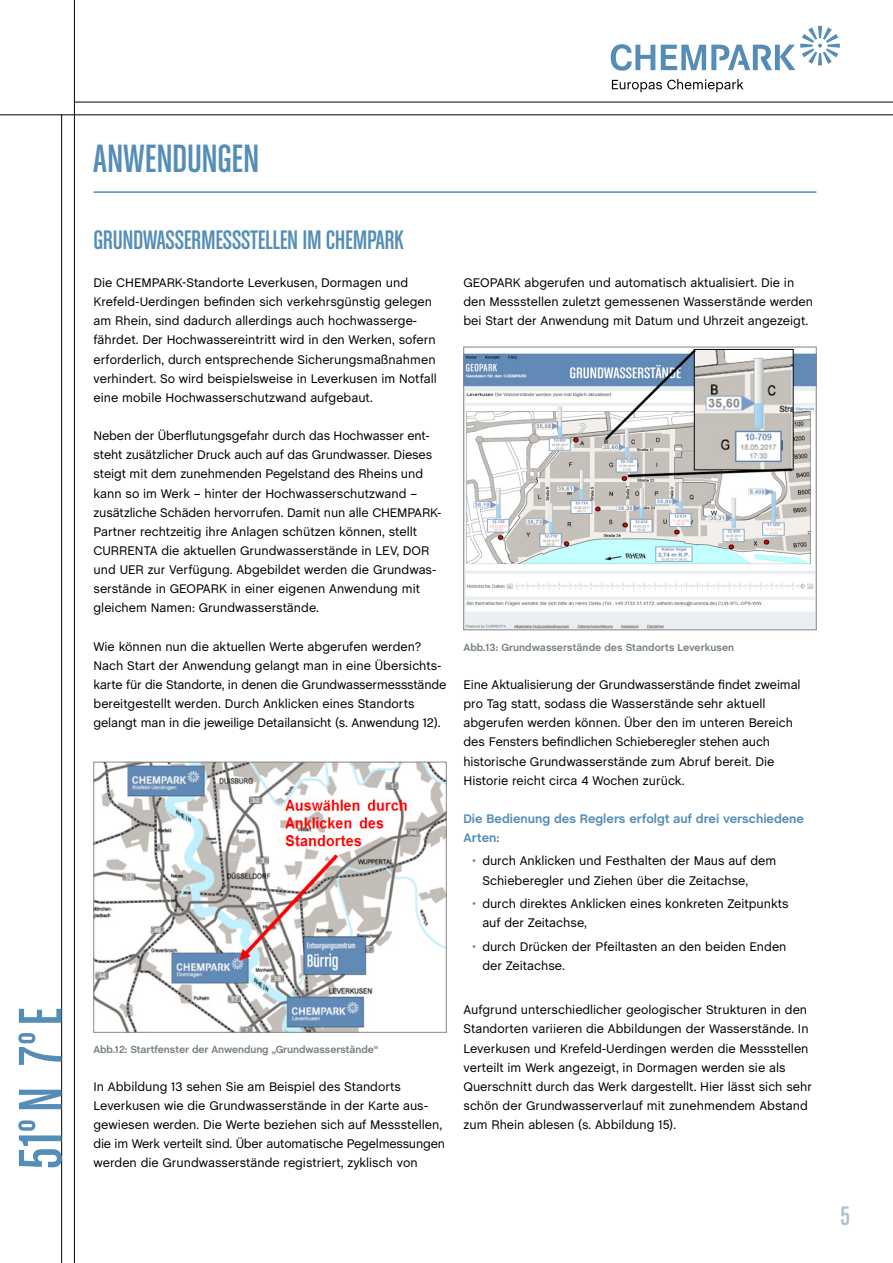
<style>
.page{position:relative;width:893px;height:1263px;background:#fff}
.page>*{position:absolute;margin:0;border:0;box-sizing:border-box;transform-origin:0 0}
.t1{font:condensed 42px "Chalet";letter-spacing:-.005em;color:#548db6}
.t2{font:condensed 28.5px "Chalet";letter-spacing:-.01em;color:#548db6}
.t3{font:condensed 28.5px "Chalet";color:#aec2ce}
.t4{font:12.75px/19.2px "Chalet";color:#000}
.t5{font:700 12.75px/19.2px "Chalet";color:#548db6}
.t6{font:700 10.5px "Chalet";letter-spacing:-.005em;color:#778186}
.s1{color:#548db6}
</style>
<div class="page">
<hr style="left:0;top:115px;width:893px;height:1px;background:#000">
<hr style="left:74px;top:102px;width:819px;height:1px;background:#000">
<hr style="left:74px;top:0;width:1px;height:1263px;background:#000">
<hr style="left:61px;top:115px;width:1px;height:1148px;background:#000">
<svg style="left:18px;top:1120px;width:44px;height:47px"></svg>
<svg style="left:19px;top:1090px;width:42px;height:19px"></svg>
<svg style="left:18px;top:1033px;width:43px;height:32px"></svg>
<svg style="left:19px;top:1009px;width:42px;height:14px"></svg>
<svg style="left:611px;top:44px;width:44px;height:27px"></svg>
<svg style="left:661px;top:26px;width:179px;height:44px"></svg>
<svg style="left:612px;top:79px;width:131px;height:13px"></svg>
<hr style="left:94px;top:191px;width:722px;height:2px;background:#548db6">
<img style="left:465px;top:349px;width:349px;height:279px">
<div style="left:463px;top:347px;width:353px;height:283px;border:1px solid #878786"></div>
<img style="left:96px;top:764px;width:348px;height:266px">
<div style="left:94px;top:762px;width:352px;height:270px;border:1px solid #878786"></div>
<h1 class="t1" style="left:94px;top:135px;width:167px">ANWENDUNGEN</h1>
<h2 class="t2" style="left:94px;top:224px;width:312px">GRUNDWASSERMESSSTELLEN IM CHEMPARK</h2>
<p class="t4" style="left:94px;top:272px;width:345px">Die CHEMPARK-Standorte Leverkusen, Dormagen und Krefeld-Uerdingen befinden sich verkehrsgünstig gelegen am Rhein, sind dadurch allerdings auch hochwasserge&shy;fährdet. Der Hochwassereintritt wird in den Werken, sofern erforderlich, durch entsprechende Sicherungsmaßnahmen verhindert. So wird beispielsweise in Leverkusen im Notfall eine mobile Hochwasserschutzwand aufgebaut.</p>
<p class="t4" style="left:94px;top:425px;width:349px">Neben der Überflutungsgefahr durch das Hochwasser ent&shy;steht zusätzlicher Druck auch auf das Grundwasser. Dieses steigt mit dem zunehmenden Pegelstand des Rheins und kann so im Werk – hinter der Hochwasserschutzwand – zusätzliche Schäden hervorrufen. Damit nun alle CHEMPARK-Partner rechtzeitig ihre Anlagen schützen können, stellt CURRENTA die aktuellen Grundwasserstände in LEV, DOR und UER zur Verfügung. Abgebildet werden die Grundwas&shy;serstände in GEOPARK in einer eigenen Anwendung mit gleichem Namen: Grundwasserstände.</p>
<p class="t4" style="left:94px;top:636px;width:354px">Wie können nun die aktuellen Werte abgerufen werden?<br>Nach Start der Anwendung gelangt man in eine Übersichts‑ karte für die Standorte, in denen die Grundwassermessstände bereitgestellt werden. Durch Anklicken eines Standorts gelangt man in die jeweilige Detailansicht (s. Anwendung 12).</p>
<p class="t6" style="left:94px;top:1043px;width:286px">Abb.12: Startfenster der Anwendung „Grundwasserstände“</p>
<p class="t4" style="left:94px;top:1076px;width:353px">In Abbildung 13 sehen Sie am Beispiel des Standorts Leverkusen wie die Grundwasserstände in der Karte aus&shy;gewiesen werden. Die Werte beziehen sich auf Messstellen, die im Werk verteilt sind. Über automatische Pegelmessungen werden die Grundwasserstände registriert, zyklisch von</p>
<p class="t4" style="left:463px;top:272px;width:351px">GEOPARK abgerufen und automatisch aktualisiert. Die in den Messstellen zuletzt gemessenen Wasserstände werden bei Start der Anwendung mit Datum und Uhrzeit angezeigt.</p>
<p class="t6" style="left:463px;top:641px;width:272px">Abb.13: Grundwasserstände des Standorts Leverkusen</p>
<p class="t4" style="left:463px;top:674px;width:339px">Eine Aktualisierung der Grundwasserstände findet zweimal pro Tag statt, sodass die Wasserstände sehr aktuell abgerufen werden können. Über den im unteren Bereich des Fensters befindlichen Schieberegler stehen auch historische Grundwasserstände zum Abruf bereit. Die Historie reicht circa 4 Wochen zurück.</p>
<p class="t5" style="left:463px;top:810px;width:342px">Die Bedienung des Reglers erfolgt auf drei verschiedene<br>Arten:</p>
<p class="t4" style="left:482px;top:850px;width:296px;text-indent:-10px"><span class="s1">•</span> durch Anklicken und Festhalten der Maus auf dem<br>Schieberegler und Ziehen über die Zeitachse,</p>
<p class="t4" style="left:482px;top:893px;width:308px;text-indent:-10px"><span class="s1">•</span> durch direktes Anklicken eines konkreten Zeitpunkts auf der Zeitachse,</p>
<p class="t4" style="left:482px;top:935px;width:306px;text-indent:-10px"><span class="s1">•</span> durch Drücken der Pfeiltasten an den beiden Enden der Zeitachse.</p>
<p class="t4" style="left:463px;top:999px;width:350px">Aufgrund unterschiedlicher geologischer Strukturen in den Standorten variieren die Abbildungen der Wasserstände. In Leverkusen und Krefeld-Uerdingen werden die Messstellen verteilt im Werk angezeigt, in Dormagen werden sie als Querschnitt durch das Werk dargestellt. Hier lässt sich sehr schön der Grundwasserverlauf mit zunehmendem Abstand zum Rhein ablesen (s. Abbildung 15).</p>
<h2 class="t3" style="left:840px;top:1200px;width:11px">5</h2>
</div>
